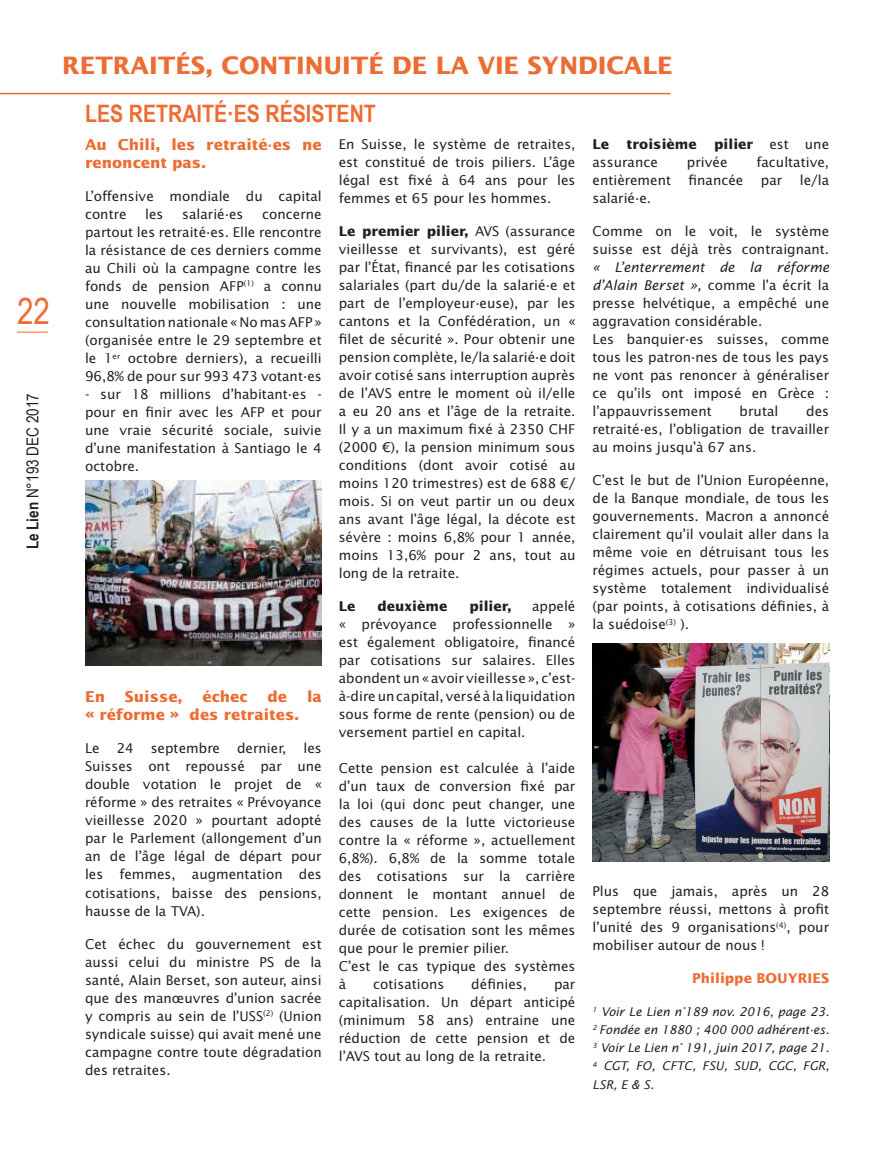
<style>
.page{position:relative;width:893px;height:1149px;background:#fff}
.page>*{position:absolute;margin:0;border:0;box-sizing:border-box;transform-origin:0 0}
.t1{font:36px "Arial Narrow";color:#eb6d33}
.t2{font:700 24px "Lucida Sans Std";color:#eb6d33}
.t3{font:700 24px "Arial Narrow";color:#eb6d33}
.t4{font:16.5px "Arial Narrow";color:#231f20}
.t5{font:700 15px/18px "Lucida Sans Std";color:#eb6d33}
.t6{font:13.5px/18px "Lucida Sans Std";color:#231f20;text-align:justify}
.t7{font:700 13.5px "Lucida Sans Std";color:#231f20}
.t8{font:700 13.5px "Lucida Sans Std";color:#eb6d33}
.t9{font:italic 12px/18px "Lucida Sans Std";color:#231f20;text-align:justify}
.s1{font-weight:700}
.s2{font-weight:400}
.s3{font-style:italic}
</style>
<div class="page">
<hr style="left:0;top:93px;width:670px;height:1px;background:#eb6d33">
<hr style="left:17px;top:332px;width:31px;height:1px;background:#eb6d33">
<img style="left:85px;top:480px;width:237px;height:185px">
<img style="left:592px;top:643px;width:237px;height:217px">
<p class="t1" style="left:17px;top:285px;width:34px">22</p>
<p class="t4" style="left:21px;top:549px;width:158px;rotate:-90deg"><span class="s1">Le Lien</span> N°193 DEC 2017</p>
<p class="t2" style="left:62px;top:52px;width:612px">RETRAITÉS, CONTINUITÉ DE LA VIE SYNDICALE</p>
<p class="t3" style="left:85px;top:96px;width:292px">LES RETRAITÉ·ES RÉSISTENT</p>
<p class="t5" style="left:85px;top:136px;width:238px">Au Chili, les retraité·es ne renoncent pas.</p>
<p class="t6" style="left:85px;top:187px;width:238px">L’offensive mondiale du capital contre</p>
<p class="t6" style="left:339px;top:135px;width:238px">En Suisse, le système de retraites, est constitué de trois piliers. L’âge légal est fixé à 64 ans pour les femmes et 65 pour les hommes.</p>
<p class="t6" style="left:339px;top:222px;width:238px"><span class="s1">Le premier pilier,</span> AVS (assurance vieillesse et survivants), est géré par l’État, financé par les cotisations salariales (part du/de la salarié·e et part de l’employeur·euse), par les cantons et la Confédération, un « filet de sécurité ». Pour obtenir une pension complète, le/la salarié·e doit avoir cotisé sans interruption auprès de l’AVS entre le moment où il/elle a eu 20 ans et l’âge de la retraite.<br>Il y a un maximum fixé à 2350 CHF (2000 €), la pension minimum sous conditions (dont avoir cotisé au moins 120 trimestres) est de 688 €/ mois. Si on veut partir un ou deux ans avant l’âge légal, la décote est sévère : moins 6,8% pour 1 année, moins 13,6% pour 2 ans, tout au long de la retraite.</p>
<p class="t7" style="left:339px;top:598px;width:18px">Le</p>
<p class="t7" style="left:378px;top:598px;width:71px">deuxième</p>
<p class="t7" style="left:469px;top:598px;width:44px">pilier,</p>
<p class="t6" style="left:145px;top:205px;width:20px">les</p>
<p class="t6" style="left:182px;top:205px;width:63px">salarié·es</p>
<p class="t6" style="left:85px;top:205px;width:238px;text-indent:177px">concerne partout les retraité·es. Elle rencontre la résistance de ces derniers comme au Chili où la campagne contre les fonds de pension AFP<sup>(1)</sup> a connu une nouvelle mobilisation : une consultation nationale « No mas AFP » (organisée entre le 29 septembre et le 1<sup>er</sup> octobre derniers), a recueilli 96,8% de pour sur 993 473 votant·es</p>
<p class="t6" style="left:85px;top:385px;width:238px">- sur 18 millions d’habitant·es - pour en finir avec les AFP et pour une vraie sécurité sociale, suivie d’une manifestation à Santiago le 4 octobre.</p>
<p class="t6" style="left:339px;top:597px;width:238px;text-indent:193px">appelé « prévoyance professionnelle » est également obligatoire, financé par cotisations sur salaires. Elles abondent un « avoir vieillesse », c’est&shy;à-dire un capital, versé à la liquidation sous forme de rente (pension) ou de versement partiel en capital.</p>
<p class="t6" style="left:339px;top:759px;width:238px;text-align:left">Cette pension est calculée à l’aide d’un taux de conversion fixé par la loi (qui donc peut changer, une des causes de la lutte victorieuse contre la « réforme », actuellement<br>6,8%). 6,8% de la somme totale des cotisations sur la carrière donnent le montant annuel de cette pension. Les exigences de durée de cotisation sont les mêmes que pour le premier pilier.<br>C’est le cas typique des systèmes à</p>
<p class="t5" style="left:85px;top:688px;width:22px">En</p>
<p class="t5" style="left:125px;top:688px;width:59px">Suisse,</p>
<p class="t5" style="left:203px;top:688px;width:47px">échec</p>
<p class="t5" style="left:267px;top:688px;width:21px">de</p>
<p class="t5" style="left:307px;top:688px;width:16px">la</p>
<p class="t5" style="left:85px;top:706px;width:216px">« réforme » des retraites.</p>
<p class="t6" style="left:85px;top:739px;width:16px">Le</p>
<p class="t6" style="left:117px;top:739px;width:19px">24</p>
<p class="t6" style="left:151px;top:739px;width:71px">septembre</p>
<p class="t6" style="left:237px;top:739px;width:51px">dernier,</p>
<p class="t6" style="left:85px;top:739px;width:238px;text-indent:218px">les Suisses ont repoussé par une double votation le projet de « réforme » des retraites « Prévoyance vieillesse 2020 » pourtant adopté par le Parlement (allongement d’un an de l’âge légal de départ pour les femmes, augmentation des cotisations, baisse des pensions, hausse de la TVA).</p>
<p class="t6" style="left:85px;top:934px;width:238px">Cet échec du gouvernement est aussi celui du ministre PS de la santé, Alain Berset, son auteur, ainsi que des manœuvres d’union sacrée y compris au sein de l’USS<sup>(2)</sup> (Union syndicale suisse) qui avait mené une campagne contre toute dégradation des retraites.</p>
<p class="t6" style="left:373px;top:975px;width:73px">cotisations</p>
<p class="t6" style="left:471px;top:975px;width:57px">définies,</p>
<p class="t6" style="left:339px;top:975px;width:238px;text-indent:215px">par capitalisation. Un départ anticipé (minimum 58 ans) entraine une réduction de cette pension et de l’AVS tout au long de la retraite.</p>
<p class="t7" style="left:592px;top:136px;width:18px">Le</p>
<p class="t7" style="left:627px;top:136px;width:72px">troisième</p>
<p class="t7" style="left:714px;top:136px;width:116px">pilier <span class="s2">est une</span></p>
<p class="t6" style="left:592px;top:153px;width:67px">assurance</p>
<p class="t6" style="left:687px;top:153px;width:42px">privée</p>
<p class="t6" style="left:757px;top:153px;width:74px">facultative,</p>
<p class="t6" style="left:592px;top:171px;width:80px">entièrement</p>
<p class="t6" style="left:689px;top:171px;width:56px">financée</p>
<p class="t6" style="left:761px;top:171px;width:23px">par</p>
<p class="t6" style="left:800px;top:171px;width:31px">le/la</p>
<p class="t6" style="left:592px;top:189px;width:60px">salarié·e.</p>
<p class="t6" style="left:592px;top:222px;width:238px;text-align:left">Comme on le voit, le système suisse est déjà très contraignant. <span class="s3">« L’enterrement de la réforme d’Alain Berset »,</span> comme l’a écrit la presse helvétique, a empêché une aggravation considérable.<br>Les banquier·es suisses, comme tous les patron·nes de tous les pays ne vont pas renoncer à généraliser ce qu’ils ont imposé en Grèce : l’appauvrissement</p>
<p class="t6" style="left:592px;top:402px;width:238px;text-indent:214px">des retraité·es, l’obligation de travailler au moins jusqu’à 67 ans.</p>
<p class="t6" style="left:592px;top:471px;width:238px">C’est le but de l’Union Européenne, de la Banque mondiale, de tous les gouvernements. Macron a annoncé clairement qu’il voulait aller dans la même voie en détruisant tous les régimes actuels, pour passer à un système totalement individualisé (par points, à cotisations définies, à la suédoise<sup>(3)</sup> ).</p>
<p class="t6" style="left:740px;top:402px;width:40px">brutal</p>
<p class="t6" style="left:592px;top:882px;width:238px">Plus que jamais, après un 28 septembre réussi, mettons à profit l’unité des 9 organisations<sup>(4)</sup>, pour mobiliser autour de nous !</p>
<p class="t8" style="left:692px;top:970px;width:139px">Philippe BOUYRIES</p>
<p class="t9" style="left:592px;top:1002px;width:238px"><sup>1</sup> Voir Le Lien n°189 nov. 2016, page 23.<br><sup>2</sup> Fondée en 1880 ; 400 000 adhérent·es.<br><sup>3</sup> Voir Le Lien n° 191, juin 2017, page 21.<br><sup>4</sup> CGT, FO, CFTC, FSU, SUD, CGC, FGR, LSR, E &amp; S.</p>
</div>
